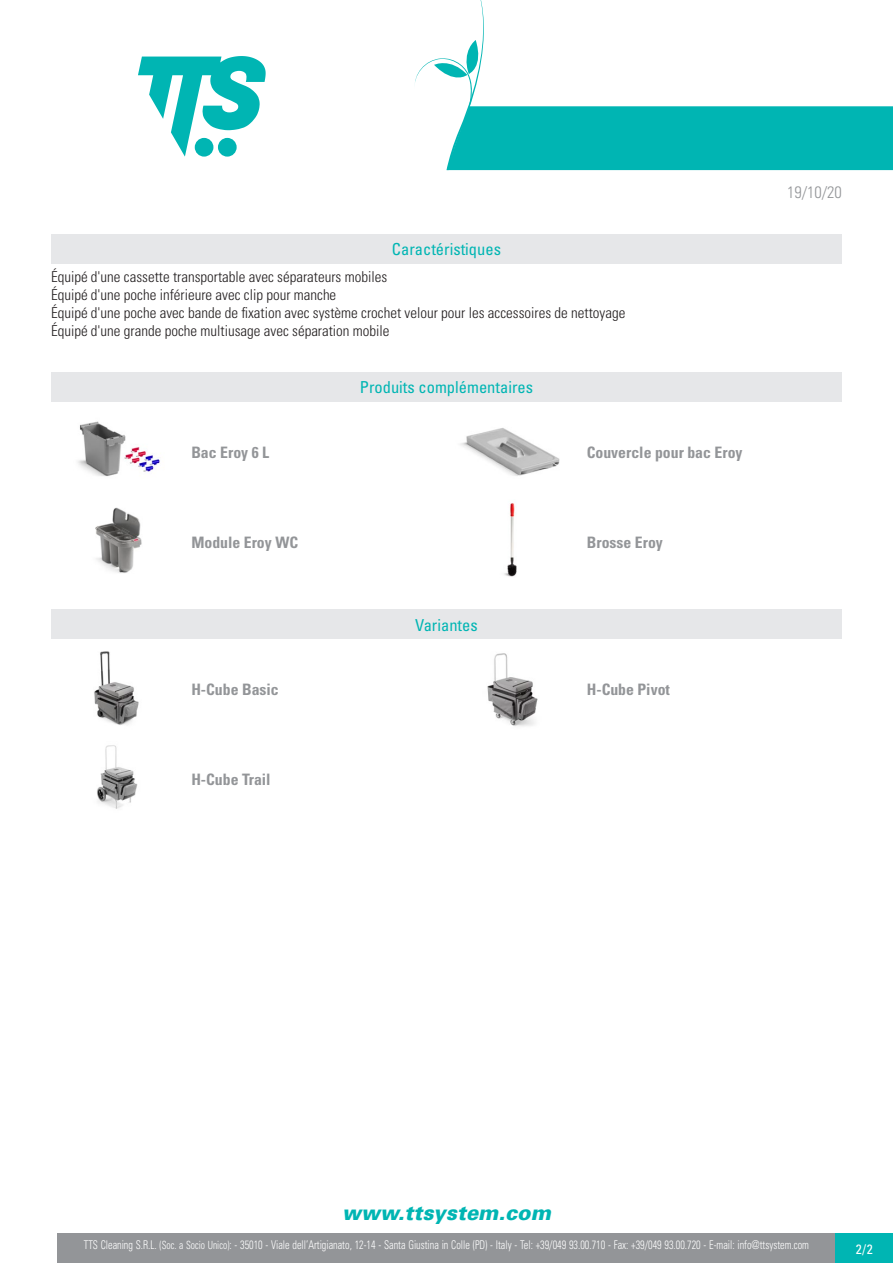
<style>
.page{position:relative;width:893px;height:1263px;background:#fff}
.page>*{position:absolute;margin:0;border:0;box-sizing:border-box;transform-origin:0 0}
.t1{font:italic 900 20.85px "Univers";color:#00b5b3;scale:.96 1}
.Titolo4{font:condensed 16.5px "Univers";color:#00b5b3}
.Titolo10{font:condensed 16.5px "Univers LT Std";color:#00b5b3}
.Titolo5{font:condensed 16.5px "Univers";color:#00b5b3}
.t2{font:300 condensed 16.5px "Univers";color:#939598}
.Nome{font:700 condensed 15.75px "Univers";color:#939598}
.Nome-2{font:700 condensed 15.75px "Univers LT Std";color:#939598}
.CaratteristicheTecni{font:300 condensed 15px "Univers LT Std";color:#231f20}
.t3{font:condensed 13.5px "Univers";color:#fff}
.t4{font:300 condensed 12px "Univers";color:#fff;scale:.85 1}
.s1{font-size:11.25px}
</style>
<div class="page">
<svg style="left:138px;top:56px;width:128px;height:101px"></svg>
<div style="left:57px;top:1233px;width:779px;height:30px;background:#939598"></div>
<div style="left:836px;top:1233px;width:57px;height:30px;background:#00b5b3"></div>
<svg style="left:415px;top:0;width:478px;height:170px"></svg>
<div style="left:51px;top:234px;width:791px;height:29px;background:#e6e7e9"></div>
<div style="left:51px;top:372px;width:791px;height:29px;background:#e6e7e9"></div>
<img style="left:78px;top:421px;width:82px;height:55px">
<img style="left:460px;top:428px;width:100px;height:48px">
<img style="left:95px;top:507px;width:47px;height:66px">
<img style="left:504px;top:503px;width:13px;height:74px">
<div style="left:51px;top:610px;width:791px;height:29px;background:#e6e7e9"></div>
<img style="left:94px;top:651px;width:45px;height:74px">
<img style="left:487px;top:653px;width:51px;height:73px">
<img style="left:97px;top:745px;width:41px;height:64px">
<p class="Titolo10" style="left:392px;top:238px;width:111px">Caractéristiques</p>
<p class="CaratteristicheTecni" style="left:51px;top:268px;width:338px">Équipé d'une cassette transportable avec séparateurs mobiles</p>
<p class="CaratteristicheTecni" style="left:51px;top:286px;width:287px">Équipé d'une poche inférieure avec clip pour manche</p>
<p class="CaratteristicheTecni" style="left:51px;top:304px;width:576px">Équipé d'une poche avec bande de fixation avec système crochet velour pour les accessoires de nettoyage</p>
<p class="CaratteristicheTecni" style="left:51px;top:322px;width:340px">Équipé d'une grande poche multiusage avec séparation mobile</p>
<p class="Titolo4" style="left:360px;top:377px;width:175px">Produits complémentaires</p>
<p class="Nome" style="left:191px;top:442px;width:79px">Bac Eroy 6 L</p>
<p class="Nome" style="left:587px;top:442px;width:157px">Couvercle pour bac Eroy</p>
<p class="Nome" style="left:191px;top:532px;width:108px">Module Eroy WC</p>
<p class="Nome" style="left:587px;top:532px;width:78px">Brosse Eroy</p>
<p class="Titolo5" style="left:415px;top:615px;width:64px">Variantes</p>
<p class="Nome-2" style="left:191px;top:679px;width:89px">H-Cube Basic</p>
<p class="Nome-2" style="left:587px;top:679px;width:85px">H-Cube Pivot</p>
<p class="Nome-2" style="left:191px;top:770px;width:81px">H-Cube Trail</p>
<p class="t2" style="left:787px;top:182px;width:56px">19/10/20</p>
<h1 class="t1" style="left:342px;top:1200px;width:219px">www.ttsystem.com</h1>
<p class="t4" style="left:84px;top:1238px;width:855px">TTS Cleaning S.R.L. <span class="s1">(Soc. a Socio Unico)</span>: - 35010 - Viale dell’Artigianato, 12-14 - Santa Giustina in Colle (PD) - Italy - Tel: +39/049 93.00.710 - Fax: +39/049 93.00.720 - E-mail: info@ttsystem.com</p>
<p class="t3" style="left:856px;top:1240px;width:19px">2/2</p>
</div>
